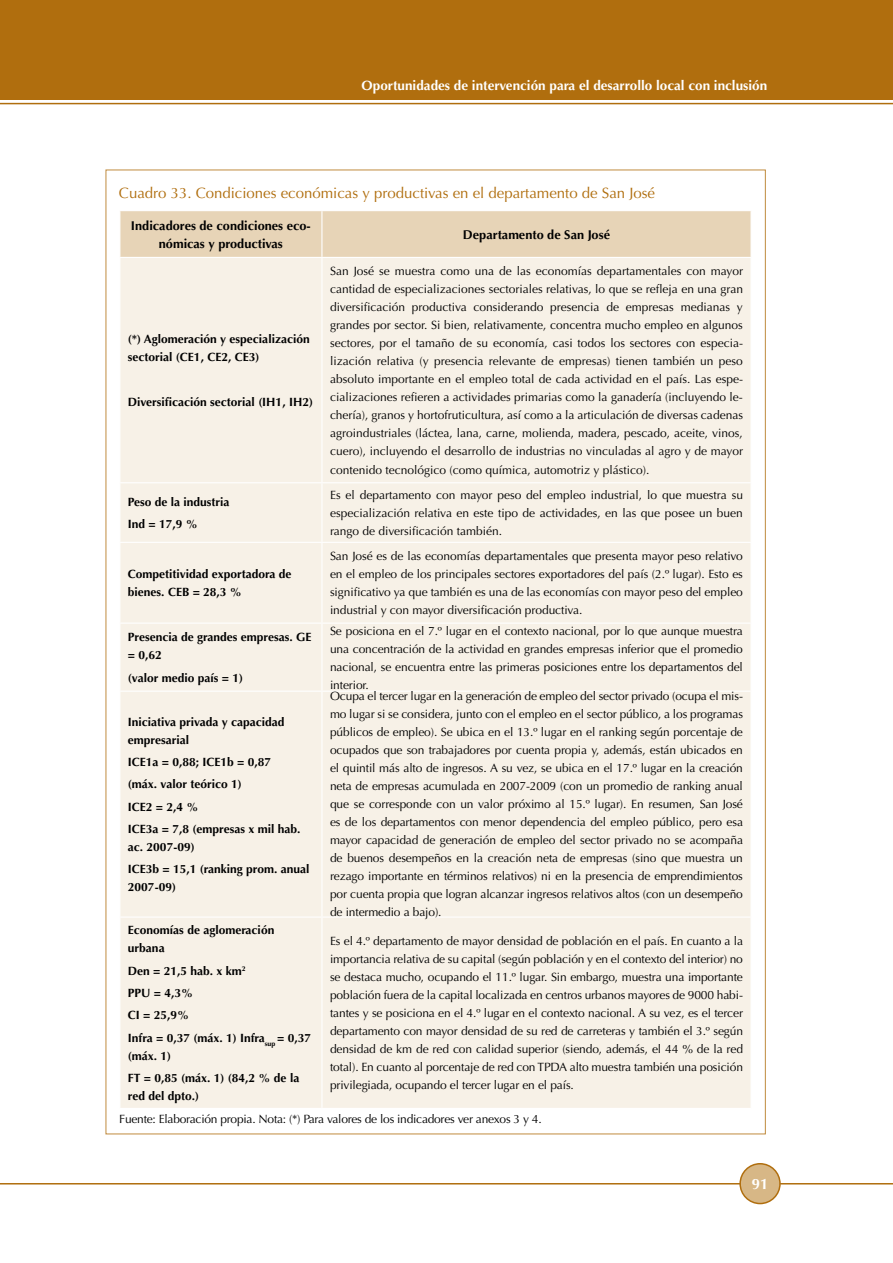
<style>
.page{position:relative;width:893px;height:1263px;background:#fff}
.page>*{position:absolute;margin:0;border:0;box-sizing:border-box;transform-origin:0 0}
.t1{font:15px "Optima";color:#b06e0e}
.t2{font:700 15px "Optima";color:#fff}
.t3{font:700 13.5px "Optima";color:#fff}
.t4{font:700 12.75px/18px "Optima";color:#000;text-align:center}
.t5{font:12px/18px "Optima";letter-spacing:-.01em;color:#000;text-align:justify}
.t6{font:700 12px/22.2px "Optima";color:#000}
</style>
<div class="page">
<div style="left:740px;top:1164px;width:40px;height:39px;background:#d7b786;border-radius:50%"></div>
<div style="left:739px;top:1163px;width:42px;height:41px;border:2px solid #b06e0e;border-radius:50%"></div>
<hr style="left:0;top:1183px;width:740px;height:1px;background:#b06e0e">
<hr style="left:781px;top:1183px;width:112px;height:1px;background:#b06e0e">
<hr style="left:0;top:103px;width:893px;height:1px;background:#b06e0e">
<div style="left:0;top:0;width:893px;height:99px;background:#b06e0e"></div>
<div style="left:120px;top:211px;width:630px;height:46px;background:#e7d4b7"></div>
<div style="left:120px;top:258px;width:630px;height:850px;background:#f7f1e7"></div>
<hr style="left:321px;top:211px;width:1px;height:46px;background:#fff">
<hr style="left:321px;top:258px;width:1px;height:224px;background:#fff">
<hr style="left:119px;top:482px;width:203px;height:1px;background:#fff">
<hr style="left:322px;top:482px;width:430px;height:1px;background:#fff">
<hr style="left:321px;top:483px;width:1px;height:59px;background:#fff">
<hr style="left:119px;top:542px;width:203px;height:1px;background:#fff">
<hr style="left:322px;top:542px;width:430px;height:1px;background:#fff">
<hr style="left:321px;top:543px;width:1px;height:79px;background:#fff">
<hr style="left:119px;top:622px;width:203px;height:2px;background:#fff">
<hr style="left:322px;top:622px;width:430px;height:2px;background:#fff">
<hr style="left:321px;top:624px;width:1px;height:67px;background:#fff">
<hr style="left:119px;top:691px;width:203px;height:1px;background:#fff">
<hr style="left:322px;top:691px;width:430px;height:1px;background:#fff">
<hr style="left:321px;top:692px;width:1px;height:224px;background:#fff">
<hr style="left:119px;top:916px;width:203px;height:2px;background:#fff">
<hr style="left:322px;top:916px;width:430px;height:2px;background:#fff">
<hr style="left:321px;top:918px;width:1px;height:190px;background:#fff">
<p class="t3" style="left:362px;top:78px;width:407px">Oportunidades de intervención para el desarrollo local con inclusión</p>
<p class="t1" style="left:119px;top:184px;width:538px">Cuadro 33. Condiciones económicas y productivas en el departamento de San José</p>
<p class="t4" style="left:131px;top:216px;width:181px">I ndicadores de condiciones eco&shy;nómicas y productivas</p>
<p class="t4" style="left:463px;top:226px;width:149px">Departamento de San José</p>
<p class="t6" style="left:128px;top:330px;width:183px;line-height:18px">(*) Aglomeración y especialización sectorial (CE1, CE2, CE3)</p>
<p class="t6" style="left:128px;top:391px;width:187px">Diversificación sectorial (I H1, I H2)</p>
<p class="t5" style="left:330px;top:263px;width:414px">San José se muestra como una de las economías departamentales con mayor cantidad de especializaciones sectoriales relativas, lo que se refleja en una gran diversificación productiva considerando presencia de empresas medianas y grandes por sector. Si bien, relativamente, concentra mucho empleo en algunos sectores, por el tamaño de su economía, casi todos los sectores con especia&shy;lización relativa (y presencia relevante de empresas) tienen también un peso absoluto importante en el empleo total de cada actividad en el país. Las espe&shy;cializaciones refieren a actividades primarias como la ganadería (incluyendo le&shy;chería), granos y hortofruticultura, así como a la articulación de diversas cadenas agroindustriales (láctea, lana, carne, molienda, madera, pescado, aceite, vinos, cuero), incluyendo el desarrollo de industrias no vinculadas al agro y de mayor contenido tecnológico (como química, automotriz y plástico).</p>
<p class="t6" style="left:128px;top:491px;width:103px">Peso de la industria<br>I nd = 17,9 %</p>
<p class="t5" style="left:330px;top:486px;width:414px">Es el departamento con mayor peso del empleo industrial, lo que muestra su especialización relativa en este tipo de actividades, en las que posee un buen rango de diversificación también.</p>
<p class="t6" style="left:128px;top:565px;width:165px;line-height:18px">Competitividad exportadora de bienes. CE B = 28,3 %</p>
<p class="t5" style="left:330px;top:547px;width:414px">San José es de las economías departamentales que presenta mayor peso relativo en el empleo de los principales sectores exportadores del país (2.º lugar). Esto es significativo ya que también es una de las economías con mayor peso del empleo industrial y con mayor diversificación productiva.</p>
<p class="t6" style="left:128px;top:628px;width:177px;line-height:18px">Presencia de grandes empresas. GE = 0,62</p>
<p class="t6" style="left:128px;top:667px;width:117px">(valor medio país = 1)</p>
<p class="t6" style="left:128px;top:713px;width:158px;line-height:18px">I niciativa privada y capacidad empresarial</p>
<p class="t6" style="left:128px;top:751px;width:174px">ICE1a = 0,88; ICE1b = 0,87 (máx. valor teórico 1)<br>ICE2 = 2,4 %<br>ICE3a = 7,8 (empresas x mil hab.</p>
<p class="t6" style="left:128px;top:836px;width:183px">ac. 2007-09)<br>ICE3b = 15,1 (ranking prom. anual</p>
<p class="t6" style="left:128px;top:876px;width:50px">2007-09)</p>
<p class="t5" style="left:330px;top:622px;width:414px">Se posiciona en el 7.º lugar en el contexto nacional, por lo que aunque muestra una concentración de la actividad en grandes empresas inferior que el promedio nacional, se encuentra entre las primeras posiciones entre los departamentos del interior.</p>
<p class="t5" style="left:330px;top:687px;width:414px">Ocupa el tercer lugar en la generación de empleo del sector privado (ocupa el mis&shy;mo lugar si se considera, junto con el empleo en el sector público, a los programas públicos de empleo). Se ubica en el 13.º lugar en el ranking según porcentaje de ocupados que son trabajadores por cuenta propia y, además, están ubicados en el quintil más alto de ingresos. A su vez, se ubica en el 17.º lugar en la creación neta de empresas acumulada en 2007-2009 (con un promedio de ranking anual que se corresponde con un valor próximo al 15.º lugar). En resumen, San José es de los departamentos con menor dependencia del empleo público, pero esa mayor capacidad de generación de empleo del sector privado no se acompaña de buenos desempeños en la creación neta de empresas (sino que muestra un rezago importante en términos relativos) ni en la presencia de emprendimientos por cuenta propia que logran alcanzar ingresos relativos altos (con un desempeño de intermedio a bajo).</p>
<p class="t6" style="left:128px;top:921px;width:148px;line-height:18px">Economías de aglomeración urbana</p>
<p class="t6" style="left:128px;top:960px;width:119px">Den = 21,5 hab. x km<sup>2<br></sup>PPU</p>
<p class="t5" style="left:330px;top:932px;width:414px">Es el 4.º departamento de mayor densidad de población en el país. En cuanto a la importancia relativa de su capital (según población y en el contexto del interior) no se destaca mucho, ocupando el 11.º lugar. Sin embargo, muestra una importante población fuera de la capital localizada en centros urbanos mayores de 9000 habi&shy;tantes y se posiciona en el 4.º lugar en el contexto nacional. A su vez, es el tercer departamento con mayor densidad de su red de carreteras y también el 3.º según densidad de km de red con calidad superior (siendo, además, el 44 % de la red total). En cuanto al porcentaje de red con TPDA alto muestra también una posición privilegiada, ocupando el tercer lugar en el país.</p>
<p class="t5" style="left:119px;top:1110px;width:424px">Fuente: Elaboración propia. Nota: (*) Para valores de los indicadores ver anexos 3 y 4.</p>
<p class="t6" style="left:128px;top:982px;width:185px;text-indent:26px">= 4,3%<br>CI = 25,9%<br>I nfra = 0,37 (máx. 1) I nfra<sub>sup</sub> = 0,37</p>
<p class="t6" style="left:128px;top:1044px;width:173px">(máx. 1)<br>FT = 0,85 (máx. 1) (84,2 % de la</p>
<p class="t6" style="left:128px;top:1085px;width:73px">red del dpto.)</p>
<p class="t2" style="left:752px;top:1175px;width:18px">91</p>
</div>
